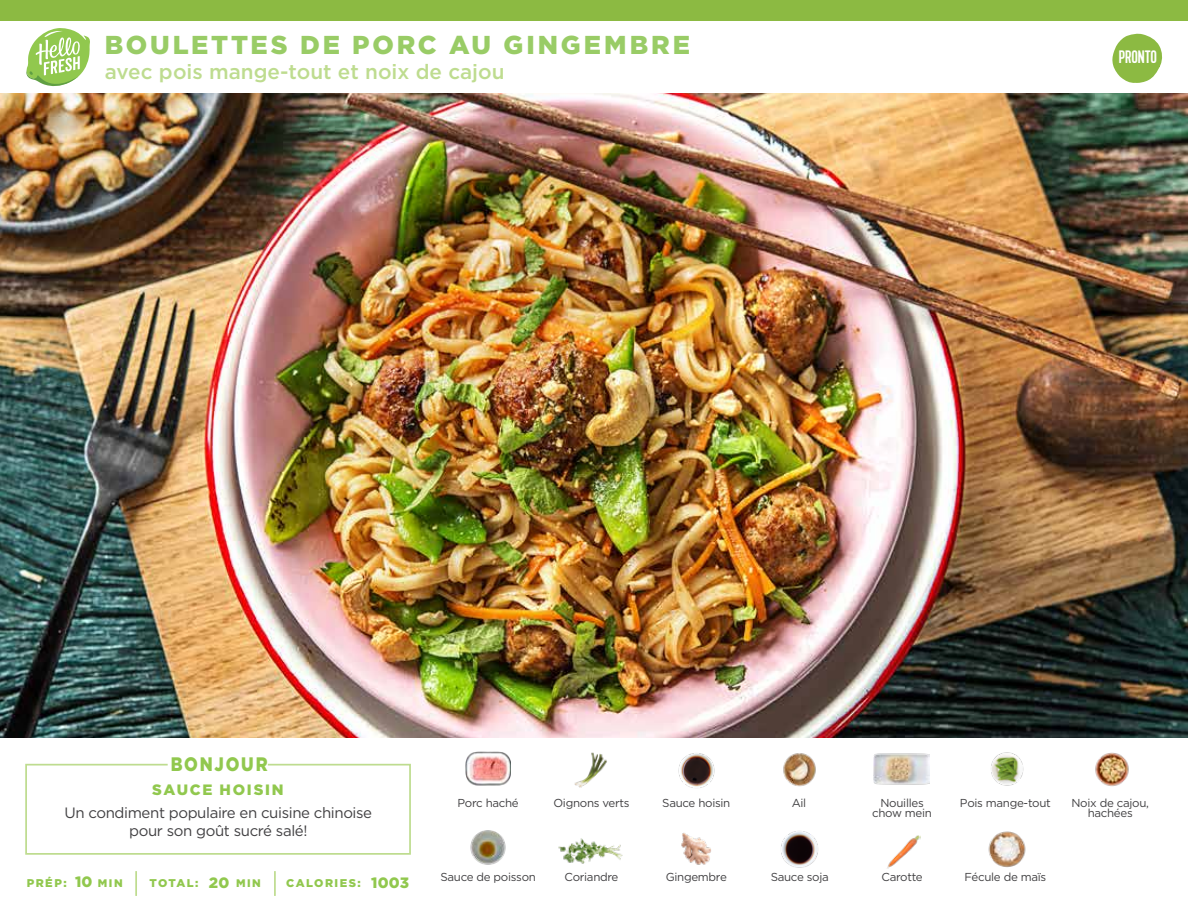
<style>
.page{position:relative;width:1188px;height:918px;background:#fff}
.page>*{position:absolute;margin:0;border:0;box-sizing:border-box;transform-origin:0 0}
.t1{font:900 25.8px "Gotham";letter-spacing:.11em;color:#9c6}
.t2{font:500 20.7px "Gotham";color:#bedc8f}
.t3{font:900 19.5px "Gotham";letter-spacing:.11em;color:#91c84e;scale:.85 1}
.t4{font:18px "Kapra";letter-spacing:-.01em;color:#fff}
.t5{font:15px/18px "Gotham";letter-spacing:-.025em;color:#414042;text-align:center}
.t6{font:900 15px "Gotham";letter-spacing:.105em;color:#91c84e}
.t7{font:11.55px/10.5px "Gotham";letter-spacing:-.025em;color:#414042;text-align:center}
.t8{font:900 11.25px "Gotham";letter-spacing:.125em;color:#91c84e}
.t9{font:900 10.95px "Gotham";letter-spacing:.135em;color:#91c84e}
</style>
<div class="page">
<img style="left:0;top:93px;width:1188px;height:644px">
<svg style="left:25px;top:763px;width:386px;height:92px"></svg>
<img style="left:466px;top:751px;width:44px;height:35px">
<img style="left:574px;top:752px;width:33px;height:36px">
<img style="left:470px;top:830px;width:36px;height:35px">
<img style="left:558px;top:838px;width:65px;height:26px">
<img style="left:887px;top:835px;width:33px;height:33px">
<img style="left:681px;top:832px;width:30px;height:33px">
<img style="left:988px;top:831px;width:38px;height:37px">
<img style="left:781px;top:831px;width:37px;height:37px">
<img style="left:678px;top:753px;width:37px;height:35px">
<img style="left:783px;top:753px;width:33px;height:34px">
<img style="left:874px;top:753px;width:55px;height:32px">
<img style="left:991px;top:752px;width:33px;height:34px">
<img style="left:1095px;top:752px;width:34px;height:35px">
<hr style="left:135px;top:871px;width:2px;height:25px;background:#bedc8f">
<hr style="left:274px;top:871px;width:2px;height:25px;background:#bedc8f">
<svg style="left:1112px;top:33px;width:51px;height:50px"></svg>
<div style="left:1119px;top:51px;width:40px;height:16px;background:#8cba42"></div>
<div style="left:0;top:0;width:1188px;height:21px;background:#8cba42"></div>
<svg style="left:26px;top:28px;width:64px;height:59px"></svg>
<h1 class="t1" style="left:105px;top:30px;width:587px">BOULETTES DE PORC AU GINGEMBRE</h1>
<h2 class="t2" style="left:105px;top:58px;width:401px">avec pois mange-tout et noix de cajou</h2>
<h3 class="t4" style="left:1119px;top:47px;width:40px">PRONTO</h3>
<h3 class="t3" style="left:171px;top:752px;width:116px">BONJOUR</h3>
<p class="t6" style="left:152px;top:781px;width:133px">SAUCE HOISIN</p>
<p class="t5" style="left:64px;top:803px;width:309px">Un condiment populaire en cuisine chinoise pour son goût sucré salé!</p>
<p class="t6" style="left:75px;top:873px;width:19px">10</p>
<p class="t6" style="left:209px;top:874px;width:22px">20</p>
<p class="t8" style="left:27px;top:877px;width:41px">PRÉP:</p>
<p class="t9" style="left:98px;top:877px;width:26px">MIN</p>
<p class="t8" style="left:149px;top:877px;width:51px">TOTAL:</p>
<p class="t9" style="left:236px;top:877px;width:26px">MIN</p>
<p class="t8" style="left:286px;top:877px;width:76px">CALORIES:</p>
<p class="t6" style="left:371px;top:874px;width:39px">1003</p>
<p class="t7" style="left:458px;top:797px;width:63px">Porc haché</p>
<p class="t7" style="left:553px;top:797px;width:78px">Oignons verts</p>
<p class="t7" style="left:792px;top:797px;width:16px">Ail</p>
<p class="t7" style="left:662px;top:797px;width:70px">Sauce hoisin</p>
<p class="t7" style="left:440px;top:872px;width:97px">Sauce de poisson</p>
<p class="t7" style="left:565px;top:872px;width:55px">Coriandre</p>
<p class="t7" style="left:771px;top:872px;width:60px">Sauce soja</p>
<p class="t7" style="left:666px;top:872px;width:63px">Gingembre</p>
<p class="t7" style="left:872px;top:797px;width:61px">Nouilles chow mein</p>
<p class="t7" style="left:881px;top:872px;width:43px">Carotte</p>
<p class="t7" style="left:960px;top:797px;width:92px">Pois mange-tout</p>
<p class="t7" style="left:965px;top:872px;width:83px">Fécule de maïs</p>
<p class="t7" style="left:1071px;top:797px;width:79px">Noix de cajou, hachées</p>
</div>
